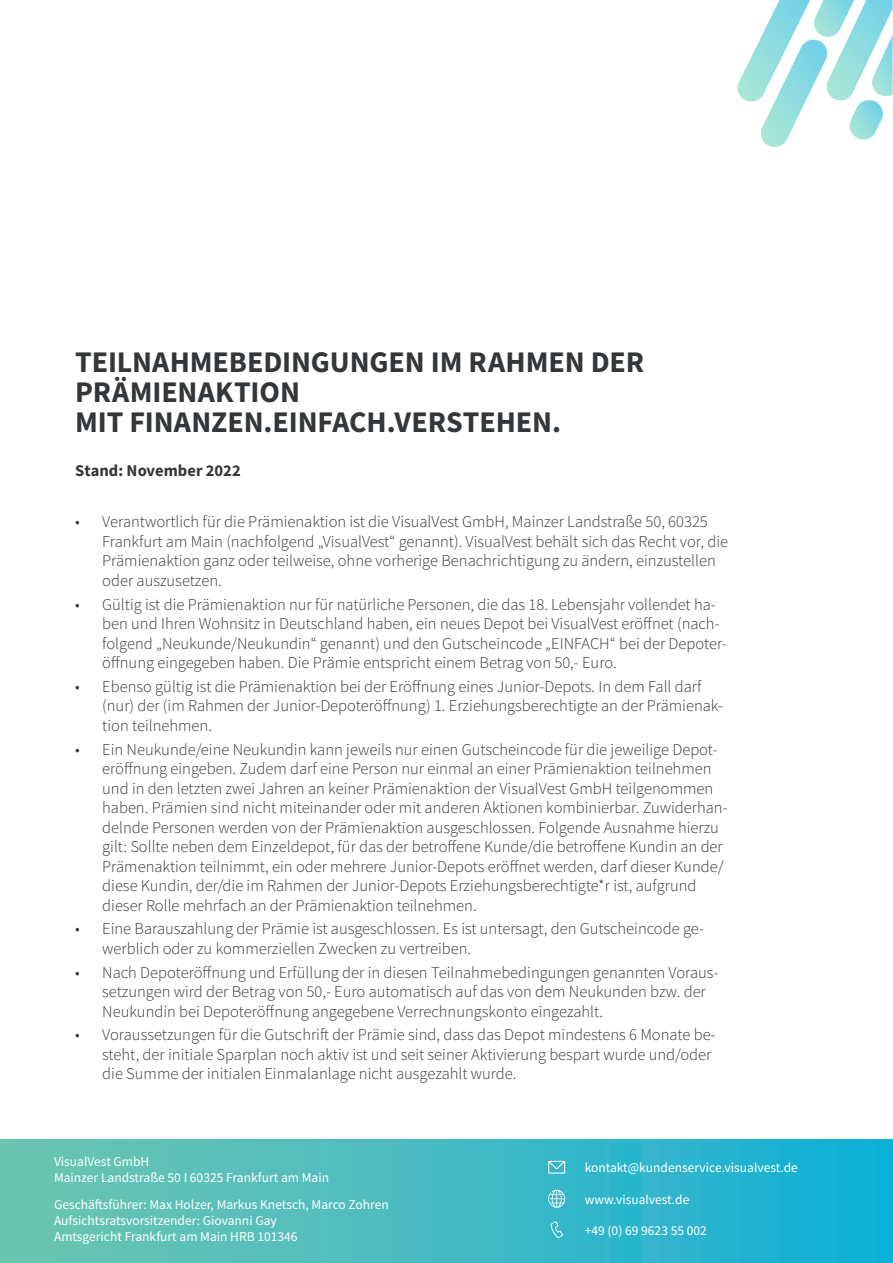
<style>
.page{position:relative;width:893px;height:1263px;background:#fff}
.page>*{position:absolute;margin:0;border:0;box-sizing:border-box;transform-origin:0 0}
.Headline_2{font:700 30px "Source Sans Pro";letter-spacing:-.005em;color:#343739}
.t1{font:300 16.5px/19.5px "Source Sans Pro";color:#343739}
.Headline_H3{font:700 16.5px "Source Sans Pro";letter-spacing:.005em;color:#343739}
.t2{font:13.5px/16.2px "Source Sans Pro";color:#fff}
</style>
<div class="page">
<div style="left:0;top:1140px;width:893px;height:123px;background:linear-gradient(to right,#72c6af,#12afd7)"></div>
<svg style="left:550px;top:1221px;width:13px;height:17px"></svg>
<svg style="left:548px;top:1161px;width:17px;height:12px"></svg>
<svg style="left:548px;top:1190px;width:17px;height:18px"></svg>
<img style="left:737px;top:0;width:156px;height:147px">
<p class="Headline_2" style="left:75px;top:342px;width:571px">TEILNAHMEBEDINGUNGEN IM RAHMEN DER</p>
<p class="Headline_2" style="left:75px;top:372px;width:226px">PRÄMIENAKTION</p>
<p class="Headline_2" style="left:75px;top:402px;width:487px">MIT FINANZEN.EINFACH.VERSTEHEN.</p>
<p class="Headline_H3" style="left:75px;top:459px;width:167px">Stand: November 2022</p>
<p class="t1" style="left:102px;top:512px;width:627px;text-indent:-27px">• Verantwortlich für die Prämienaktion ist die VisualVest GmbH, Mainzer Landstraße 50, 60325<br>Frankfurt am Main (nachfolgend „VisualVest“ genannt). VisualVest behält sich das Recht vor, die Prämienaktion ganz oder teilweise, ohne vorherige Benachrichtigung zu ändern, einzustellen oder auszusetzen.</p>
<p class="t1" style="left:102px;top:594px;width:626px;text-indent:-27px">• Gültig ist die Prämienaktion nur für natürliche Personen, die das 18. Lebensjahr vollendet ha&shy;ben und Ihren Wohnsitz in Deutschland haben, ein neues Depot bei VisualVest eröffnet (nach&shy;folgend „Neukunde/Neukundin“ genannt) und den Gutscheincode „EINFACH“ bei der Depoter&shy;öffnung eingegeben haben. Die Prämie entspricht einem Betrag von 50,- Euro.</p>
<p class="t1" style="left:102px;top:677px;width:622px;text-indent:-27px">• Ebenso gültig ist die Prämienaktion bei der Eröffnung eines Junior-Depots. In dem Fall darf (nur) der (im Rahmen der Junior-Depoteröffnung) 1. Erziehungsberechtigte an der Prämienak&shy;tion teilnehmen.</p>
<p class="t1" style="left:102px;top:739px;width:627px;text-indent:-27px">• Ein Neukunde/eine Neukundin kann jeweils nur einen Gutscheincode für die jeweilige Depot&shy;eröffnung eingeben. Zudem darf eine Person nur einmal an einer Prämienaktion teilnehmen und in den letzten zwei Jahren an keiner Prämienaktion der VisualVest GmbH teilgenommen haben. Prämien sind nicht miteinander oder mit anderen Aktionen kombinierbar. Zuwiderhan&shy;delnde Personen werden von der Prämienaktion ausgeschlossen. Folgende Ausnahme hierzu gilt: Sollte neben dem Einzeldepot, für das der betroffene Kunde/die betroffene Kundin an der Prämenaktion teilnimmt, ein oder mehrere Junior-Depots eröffnet werden, darf dieser Kunde/ diese Kundin, der/die im Rahmen der Junior-Depots Erziehungsberechtigte*r ist, aufgrund dieser Rolle mehrfach an der Prämienaktion teilnehmen.</p>
<p class="t1" style="left:102px;top:919px;width:603px;text-indent:-27px">• Eine Barauszahlung der Prämie ist ausgeschlossen. Es ist untersagt, den Gutscheincode ge&shy;werblich oder zu kommerziellen Zwecken zu vertreiben.</p>
<p class="t1" style="left:102px;top:962px;width:618px;text-indent:-27px">• Nach Depoteröffnung und Erfüllung der in diesen Teilnahmebedingungen genannten Voraus&shy;setzungen wird der Betrag von 50,- Euro automatisch auf das von dem Neukunden bzw. der<br>Neukundin bei Depoteröffnung angegebene Verrechnungskonto eingezahlt.</p>
<p class="t1" style="left:102px;top:1025px;width:615px;text-indent:-27px">• Voraussetzungen für die Gutschrift der Prämie sind, dass das Depot mindestens 6 Monate be&shy;steht, der initiale Sparplan noch aktiv ist und seit seiner Aktivierung bespart wurde und/oder die Summe der initialen Einmalanlage nicht ausgezahlt wurde.</p>
<p class="t2" style="left:54px;top:1153px;width:277px">VisualVest GmbH<br>Mainzer Landstraße 50 I 60325 Frankfurt am Main</p>
<p class="t2" style="left:54px;top:1196px;width:336px">Geschäftsführer: Max Holzer, Markus Knetsch, Marco Zohren</p>
<p class="t2" style="left:54px;top:1212px;width:224px">Aufsichtsratsvorsitzender: Giovanni Gay</p>
<p class="t2" style="left:54px;top:1228px;width:245px">Amtsgericht Frankfurt am Main HRB 101346</p>
<p class="t2" style="left:585px;top:1160px;width:215px">kontakt@kundenservice.visualvest.de</p>
<p class="t2" style="left:585px;top:1191px;width:106px">www.visualvest.de</p>
<p class="t2" style="left:585px;top:1222px;width:124px">+49 (0) 69 9623 55 002</p>
</div>
